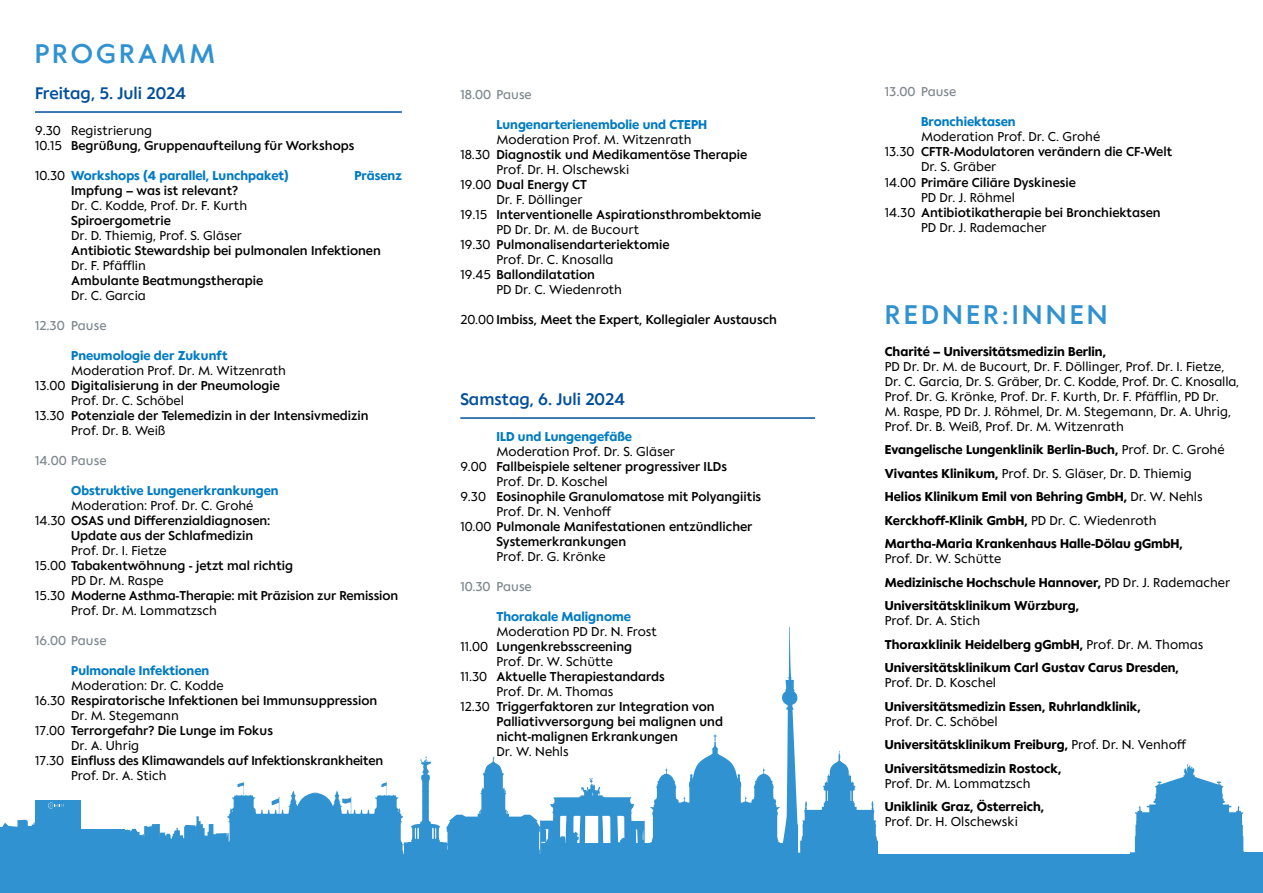
<style>
.page{position:relative;width:1263px;height:893px;background:#fff}
.page>*{position:absolute;margin:0;border:0;box-sizing:border-box;transform-origin:0 0}
.t1{font:500 31.5px "Charite Headline";letter-spacing:.1em;color:#3092d0}
.t2{font:500 19.5px "Charite Text";color:#004e9b}
.t3{font:500 15px/15px "Charite Text";color:#000}
.t4{font:15px/15px "Charite Text";color:#000}
.t5{font:700 15px/23.5px "Charite Text";color:#000}
.t6{font:700 15px "Charite Text";color:#007bc3}
.t7{font:15px "Charite Text";color:#7d888f}
.s1{font-weight:400}
.s2{font-weight:400;color:#000}
</style>
<div class="page">
<svg style="left:1078px;top:764px;width:185px;height:129px;fill:#3092d0"></svg>
<svg style="left:0;top:627px;width:1078px;height:266px"></svg>
<div style="left:1245px;top:585px;width:18px;height:266px;background:#fff"></div>
<div style="left:878px;top:531px;width:251px;height:322px;background:#fff"></div>
<div style="left:35px;top:774px;width:91px;height:54px;background:#fff"></div>
<div style="left:35px;top:801px;width:46px;height:39px;background:#3092d0"></div>
<hr style="left:460px;top:417px;width:355px;height:2px;background:#004e9b">
<hr style="left:35px;top:111px;width:367px;height:2px;background:#004e9b">
<svg style="left:48px;top:803px;width:16px;height:5px"></svg>
<h1 class="t1" style="left:35px;top:35px;width:182px">PROGRAMM</h1>
<h2 class="t2" style="left:35px;top:81px;width:152px">Freitag, 5. Juli 2024</h2>
<p class="t3" style="left:35px;top:122px;width:321px"><span class="s1">9.30 Registrierung<br>10.15</span> Begrüßung, Gruppenaufteilung für Workshops</p>
<p class="t6" style="left:35px;top:167px;width:255px"><span class="s2">10.30</span> Workshops (4 parallel, Lunchpaket)</p>
<p class="t6" style="left:354px;top:167px;width:49px">Präsenz</p>
<p class="t3" style="left:71px;top:182px;width:168px">Impfung – was ist relevant?</p>
<p class="t4" style="left:71px;top:197px;width:177px">Dr. C. Kodde, Prof. Dr. F. Kurth</p>
<p class="t3" style="left:71px;top:212px;width:101px">Spiroergometrie</p>
<p class="t4" style="left:71px;top:227px;width:172px">Dr. D. Thiemig, Prof. S. Gläser</p>
<p class="t3" style="left:71px;top:242px;width:311px">Antibiotic Stewardship bei pulmonalen Infektionen</p>
<p class="t4" style="left:71px;top:257px;width:76px">Dr. F. Pfäfflin</p>
<p class="t3" style="left:71px;top:272px;width:194px">Ambulante Beatmungstherapie</p>
<p class="t4" style="left:71px;top:287px;width:76px">Dr. C. Garcia</p>
<p class="t7" style="left:35px;top:317px;width:73px">12.30 Pause</p>
<p class="t6" style="left:71px;top:347px;width:158px">Pneumologie der Zukunft</p>
<p class="t4" style="left:71px;top:362px;width:216px">Moderation Prof. Dr. M. Witzenrath</p>
<p class="t3" style="left:35px;top:377px;width:246px"><span class="s1">13.00</span> Digitalisierung in der Pneumologie</p>
<p class="t4" style="left:71px;top:392px;width:114px">Prof. Dr. C. Schöbel</p>
<p class="t3" style="left:35px;top:407px;width:335px"><span class="s1">13.30</span> Potenziale der Telemedizin in der Intensivmedizin</p>
<p class="t4" style="left:71px;top:422px;width:96px">Prof. Dr. B. Weiß</p>
<p class="t7" style="left:35px;top:452px;width:73px">14.00 Pause</p>
<p class="t6" style="left:71px;top:482px;width:209px">Obstruktive Lungenerkrankungen</p>
<p class="t4" style="left:71px;top:497px;width:184px">Moderation: Prof. Dr. C. Grohé</p>
<p class="t3" style="left:35px;top:512px;width:237px"><span class="s1">14.30</span> OSAS und Differenzialdiagnosen:</p>
<p class="t3" style="left:71px;top:527px;width:184px">Update aus der Schlafmedizin</p>
<p class="t4" style="left:71px;top:542px;width:97px">Prof. Dr. I. Fietze</p>
<p class="t3" style="left:35px;top:557px;width:260px"><span class="s1">15.00</span> Tabakentwöhnung - jetzt mal richtig</p>
<p class="t4" style="left:71px;top:572px;width:94px">PD Dr. M. Raspe</p>
<p class="t3" style="left:35px;top:587px;width:365px"><span class="s1">15.30</span> Moderne Asthma-Therapie: mit Präzision zur Remission</p>
<p class="t4" style="left:71px;top:602px;width:147px">Prof. Dr. M. Lommatzsch</p>
<p class="t7" style="left:35px;top:632px;width:73px">16.00 Pause</p>
<p class="t6" style="left:71px;top:662px;width:140px">Pulmonale Infektionen</p>
<p class="t4" style="left:71px;top:677px;width:154px">Moderation: Dr. C. Kodde</p>
<p class="t3" style="left:35px;top:692px;width:344px"><span class="s1">16.30</span> Respiratorische Infektionen bei Immunsuppression</p>
<p class="t4" style="left:71px;top:707px;width:109px">Dr. M. Stegemann</p>
<p class="t3" style="left:35px;top:722px;width:239px"><span class="s1">17.00</span> Terrorgefahr? Die Lunge im Fokus</p>
<p class="t4" style="left:71px;top:737px;width:70px">Dr. A. Uhrig</p>
<p class="t3" style="left:35px;top:752px;width:350px"><span class="s1">17.30</span> Einfluss des Klimawandels auf Infektionskrankheiten</p>
<p class="t4" style="left:71px;top:767px;width:97px">Prof. Dr. A. Stich</p>
<p class="t7" style="left:460px;top:86px;width:73px">18.00 Pause</p>
<p class="t6" style="left:496px;top:116px;width:212px">Lungenarterienembolie und CTEPH</p>
<p class="t4" style="left:496px;top:132px;width:197px">Moderation Prof. M. Witzenrath</p>
<p class="t3" style="left:460px;top:147px;width:288px"><span class="s1">18.30</span> Diagnostik und Medikamentöse Therapie</p>
<p class="t4" style="left:496px;top:162px;width:135px">Prof. Dr. H. Olschewski</p>
<p class="t3" style="left:460px;top:177px;width:128px"><span class="s1">19.00</span> Dual Energy CT</p>
<p class="t4" style="left:496px;top:192px;width:88px">Dr. F. Döllinger</p>
<p class="t3" style="left:460px;top:207px;width:303px"><span class="s1">19.15</span> Interventionelle Aspirationsthrombektomie</p>
<p class="t4" style="left:496px;top:222px;width:144px">PD Dr. Dr. M. de Bucourt</p>
<p class="t3" style="left:460px;top:237px;width:211px"><span class="s1">19.30</span> Pulmonalisendarteriektomie</p>
<p class="t4" style="left:496px;top:252px;width:119px">Prof. Dr. C. Knosalla</p>
<p class="t3" style="left:460px;top:267px;width:136px"><span class="s1">19.45</span> Ballondilatation</p>
<p class="t4" style="left:496px;top:282px;width:127px">PD Dr. C. Wiedenroth</p>
<p class="t3" style="left:460px;top:312px;width:318px"><span class="s1">20.00</span> Imbiss, Meet the Expert, Kollegialer Austausch</p>
<h2 class="t2" style="left:460px;top:387px;width:166px">Samstag, 6. Juli 2024</h2>
<p class="t6" style="left:496px;top:428px;width:137px">ILD und Lungengefäße</p>
<p class="t4" style="left:496px;top:443px;width:180px">Moderation Prof. Dr. S. Gläser</p>
<p class="t3" style="left:460px;top:458px;width:268px"><span class="s1">9.00</span> Fallbeispiele seltener progressiver ILDs</p>
<p class="t4" style="left:496px;top:473px;width:113px">Prof. Dr. D. Koschel</p>
<p class="t3" style="left:460px;top:488px;width:302px"><span class="s1">9.30</span> Eosinophile Granulomatose mit Polyangiitis</p>
<p class="t4" style="left:496px;top:503px;width:117px">Prof. Dr. N. Venhoff</p>
<p class="t3" style="left:460px;top:518px;width:294px"><span class="s1">10.00</span> Pulmonale Manifestationen entzündlicher</p>
<p class="t3" style="left:496px;top:533px;width:131px">Systemerkrankungen</p>
<p class="t4" style="left:496px;top:548px;width:111px">Prof. Dr. G. Krönke</p>
<p class="t7" style="left:460px;top:578px;width:73px">10.30 Pause</p>
<p class="t6" style="left:496px;top:608px;width:136px">Thorakale Malignome</p>
<p class="t4" style="left:496px;top:623px;width:162px">Moderation PD Dr. N. Frost</p>
<p class="t3" style="left:460px;top:638px;width:173px"><span class="s1">11.00</span> Lungenkrebsscreening</p>
<p class="t4" style="left:496px;top:653px;width:118px">Prof. Dr. W. Schütte</p>
<p class="t3" style="left:460px;top:668px;width:206px"><span class="s1">11.30</span> Aktuelle Therapiestandards</p>
<p class="t4" style="left:496px;top:683px;width:118px">Prof. Dr. M. Thomas</p>
<p class="t3" style="left:460px;top:698px;width:256px"><span class="s1">12.30</span> Triggerfaktoren zur Integration von</p>
<p class="t3" style="left:496px;top:713px;width:228px">Palliativversorgung bei malignen und</p>
<p class="t3" style="left:496px;top:728px;width:183px">nicht-malignen Erkrankungen</p>
<p class="t4" style="left:496px;top:743px;width:74px">Dr. W. Nehls</p>
<p class="t7" style="left:885px;top:83px;width:73px">13.00 Pause</p>
<p class="t6" style="left:921px;top:113px;width:96px">Bronchiektasen</p>
<p class="t4" style="left:921px;top:129px;width:181px">Moderation Prof. Dr. C. Grohé</p>
<p class="t3" style="left:885px;top:144px;width:289px"><span class="s1">13.30</span> CFTR-Modulatoren verändern die CF-Welt</p>
<p class="t4" style="left:921px;top:159px;width:77px">Dr. S. Gräber</p>
<p class="t3" style="left:885px;top:174px;width:192px"><span class="s1">14.00</span> Primäre Ciliäre Dyskinesie</p>
<p class="t4" style="left:921px;top:189px;width:95px">PD Dr. J. Röhmel</p>
<p class="t3" style="left:885px;top:204px;width:277px"><span class="s1">14.30</span> Antibiotikatherapie bei Bronchiektasen</p>
<p class="t4" style="left:921px;top:219px;width:127px">PD Dr. J. Rademacher</p>
<h1 class="t1" style="left:885px;top:296px;width:224px">REDNER:INNEN</h1>
<p class="t5" style="left:885px;top:339px;width:223px">Charité – Universitätsmedizin Berlin,</p>
<p class="t4" style="left:885px;top:359px;width:356px">PD Dr. Dr. M. de Bucourt, Dr. F. Döllinger, Prof. Dr. I. Fietze, Dr. C. Garcia, Dr. S. Gräber, Dr. C. Kodde, Prof. Dr. C. Knosalla, Prof. Dr. G. Krönke, Prof. Dr. F. Kurth, Dr. F. Pfäfflin, PD Dr.<br>M. Raspe, PD Dr. J. Röhmel, Dr. M. Stegemann, Dr. A. Uhrig, Prof. Dr. B. Weiß, Prof. Dr. M. Witzenrath</p>
<p class="t5" style="left:885px;top:438px;width:341px">Evangelische Lungenklinik Berlin-Buch, <span class="s1">Prof. Dr. C. Grohé </span>Vivantes Klinikum, <span class="s1">Prof. Dr. S. Gläser, Dr. D. Thiemig </span>Helios Klinikum Emil von Behring GmbH, <span class="s1">Dr. W. Nehls </span>Kerckhoff-Klinik GmbH, <span class="s1">PD Dr. C. Wiedenroth </span>Martha-Maria Krankenhaus Halle-Dölau gGmbH,</p>
<p class="t5" style="left:885px;top:547px;width:347px"><span class="s1">Prof. Dr. W. Schütte<br></span>Medizinische Hochschule Hannover, <span class="s1">PD Dr. J. Rademacher<br></span>Universitätsklinikum Würzburg,</p>
<p class="t5" style="left:885px;top:609px;width:320px"><span class="s1">Prof. Dr. A. Stich<br></span>Thoraxklinik Heidelberg gGmbH, <span class="s1">Prof. Dr. M. Thomas<br></span>Universitätsklinikum Carl Gustav Carus Dresden,</p>
<p class="t4" style="left:885px;top:675px;width:113px">Prof. Dr. D. Koschel</p>
<p class="t5" style="left:885px;top:694px;width:258px">Universitätsmedizin Essen, Ruhrlandklinik,</p>
<p class="t5" style="left:885px;top:709px;width:303px"><span class="s1">Prof. Dr. C. Schöbel<br></span>Universitätsklinikum Freiburg, <span class="s1">Prof. Dr. N. Venhoff<br></span>Universitätsmedizin Rostock,</p>
<p class="t4" style="left:885px;top:776px;width:147px">Prof. Dr. M. Lommatzsch</p>
<p class="t5" style="left:885px;top:795px;width:161px">Uniklinik Graz, Österreich,</p>
<p class="t4" style="left:885px;top:814px;width:135px">Prof. Dr. H. Olschewski</p>
</div>
